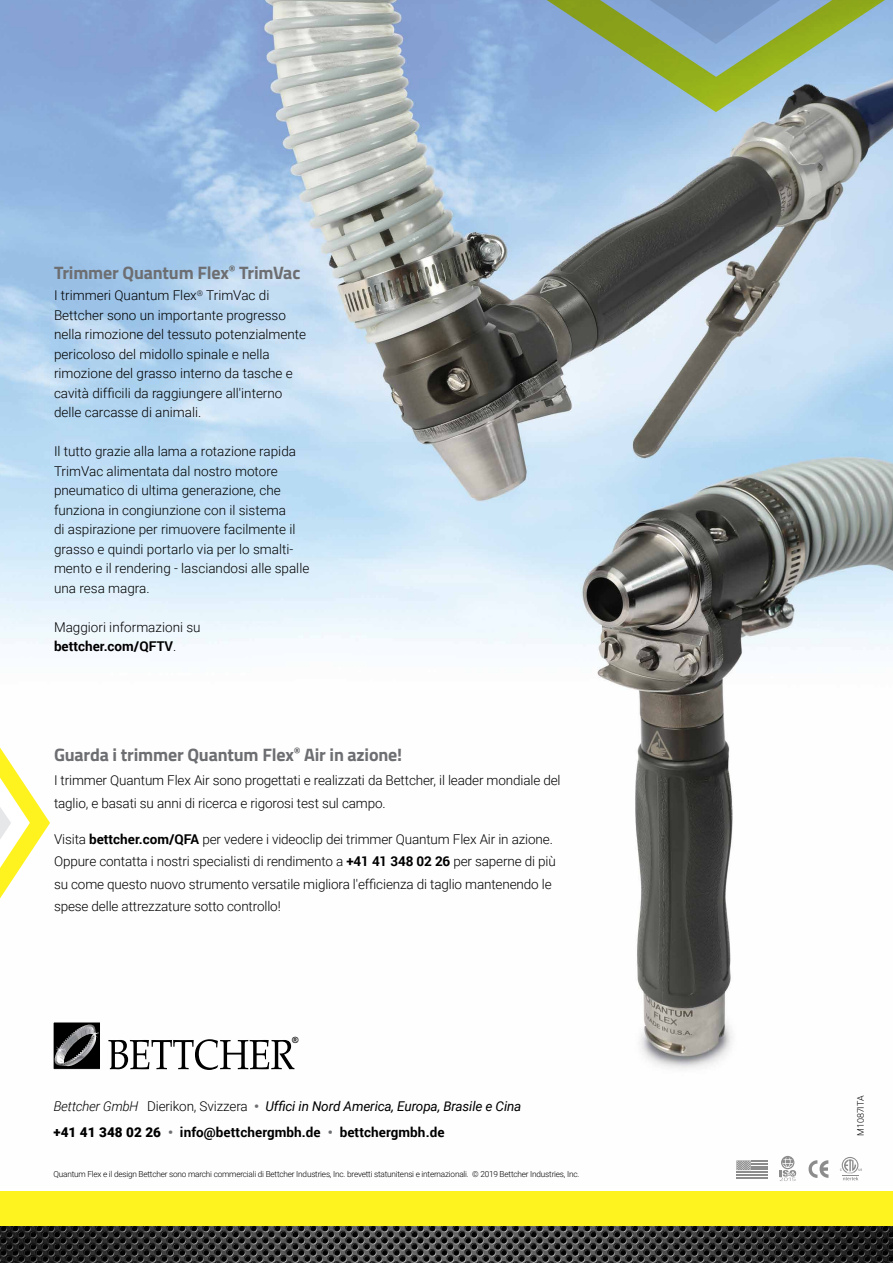
<style>
.page{position:relative;width:893px;height:1263px;background:#fff}
.page>*{position:absolute;margin:0;border:0;box-sizing:border-box;transform-origin:0 0}
.t1{font:700 18px "Titillium";letter-spacing:-.01em;color:#6d6e71}
.t2{font:300 13.5px/19.5px "Roboto";color:#000}
.t3{font:italic 13.5px/25.5px "Roboto";letter-spacing:-.01em;color:#000}
.t4{font:300 9px "Roboto";letter-spacing:-.01em;color:#000}
.t5{font:700 8.7px "Arial";color:#000}
.t6{font:300 8.25px "Roboto";letter-spacing:-.025em;color:#000}
.s1{font-weight:700}
.s2{font-weight:300}
.s3{font-weight:300;font-style:normal}
.s4{font-weight:900;font-style:normal;color:#6d6e71}
.s5{font-weight:900;font-style:normal}
.s6{font-weight:700;font-style:normal}
</style>
<div class="page">
<img style="left:0;top:0;width:893px;height:1181px">
<svg style="left:108px;top:1039px;width:186px;height:31px"></svg>
<svg style="left:55px;top:1023px;width:44px;height:45px;background:#3f3f40"></svg>
<div style="left:53px;top:1021px;width:48px;height:49px;border:1px solid #fdfdfd"></div>
<img style="left:75px;top:1024px;width:15px;height:7px">
<svg style="left:780px;top:1156px;width:16px;height:25px"></svg>
<svg style="left:808px;top:1160px;width:20px;height:18px"></svg>
<svg style="left:840px;top:1157px;width:22px;height:23px"></svg>
<hr style="left:736px;top:1171px;width:31px;height:2px;background:#000">
<hr style="left:736px;top:1174px;width:31px;height:2px;background:#000">
<hr style="left:736px;top:1177px;width:31px;height:1px;background:#000">
<svg style="left:736px;top:1160px;width:31px;height:10px"></svg>
<div style="left:0;top:1191px;width:893px;height:40px;background:#fff31f"></div>
<img style="left:0;top:1227px;width:893px;height:36px">
<svg style="left:526px;top:0;width:367px;height:112px;background:#8caaa5"></svg>
<svg style="left:0;top:747px;width:50px;height:151px"></svg>
<h1 class="t1" style="left:54px;top:259px;width:248px">Trimmer Quantum Flex<sup>®</sup> TrimVac</h1>
<p class="t2" style="left:54px;top:285px;width:254px">I trimmeri Quantum Flex<sup>®</sup> TrimVac di Bettcher sono un importante progresso nella rimozione del tessuto potenzialmente pericoloso del midollo spinale e nella rimozione del grasso interno da tasche e cavità difficili da raggiungere all'interno delle carcasse di animali.</p>
<p class="t2" style="left:54px;top:441px;width:257px">Il tutto grazie alla lama a rotazione rapida TrimVac alimentata dal nostro motore pneumatico di ultima generazione, che funziona in congiunzione con il sistema<br>di aspirazione per rimuovere facilmente il grasso e quindi portarlo via per lo smalti&shy;mento e il rendering - lasciandosi alle spalle una resa magra.</p>
<p class="t2" style="left:54px;top:617px;width:148px">Maggiori informazioni su <span class="s1">bettcher.com/QFTV</span>.</p>
<h1 class="t1" style="left:54px;top:741px;width:350px">Guarda i trimmer Quantum Flex<sup>®</sup> Air in azione!</h1>
<p class="t2" style="left:54px;top:768px;width:508px;line-height:22.5px">I trimmer Quantum Flex Air sono progettati e realizzati da Bettcher, il leader mondiale del taglio, e basati su anni di ricerca e rigorosi test sul campo.</p>
<p class="t2" style="left:54px;top:827px;width:503px;line-height:22.5px">Visita <span class="s1">bettcher.com/QFA</span> per vedere i videoclip dei trimmer Quantum Flex Air in azione.<br>Oppure contatta i nostri specialisti di rendimento a <span class="s1">+41 41 348 02 26</span> per saperne di più su come questo nuovo strumento versatile migliora l'efficienza di taglio mantenendo le spese delle attrezzature sotto controllo!</p>
<p class="t5" style="left:292px;top:1033px;width:8px">®</p>
<p class="t3" style="left:53px;top:1093px;width:469px"><span class="s2">Bettcher GmbH</span> <span class="s3">Dierikon, Svizzera</span> <span class="s4">•</span> Uffici in Nord America, Europa, Brasile e Cina <span class="s5">+41 41 348 02 26</span> <span class="s4">•</span> <span class="s6">info@bettchergmbh.de</span> <span class="s4">•</span> <span class="s6">bettchergmbh.de</span></p>
<p class="t6" style="left:53px;top:1168px;width:527px">Quantum Flex e il design Bettcher sono marchi commerciali di Bettcher Industries, Inc. brevetti statunitensi e internazionali. © 2019 Bettcher Industries, Inc.</p>
<p class="t4" style="left:854px;top:1136px;width:42px;rotate:-90deg">M1087ITA</p>
</div>
